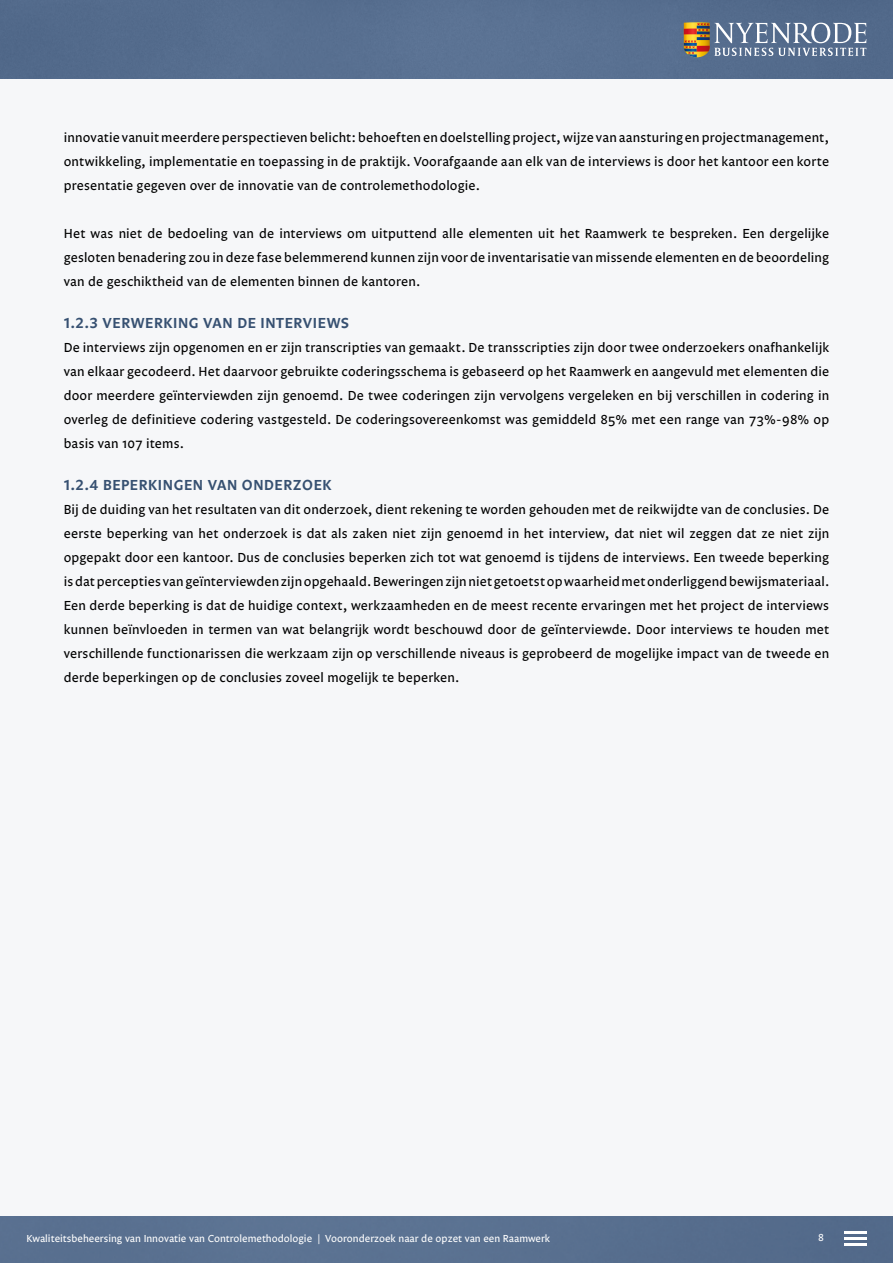
<style>
.page{position:relative;width:893px;height:1263px;background:#f6f7f9}
.page>*{position:absolute;margin:0;border:0;box-sizing:border-box;transform-origin:0 0}
.t1{font:600 15px "Legato OT";letter-spacing:.04em;color:#365071}
.t2{font:13.5px/24px "Legato OT";letter-spacing:.01em;color:#000;text-align:justify}
.t3{font:10.5px "Legato OT";color:#fff}
</style>
<div class="page">
<div style="left:0;top:1216px;width:893px;height:47px;background:#597090"></div>
<hr style="left:844px;top:1231px;width:22px;height:2px;background:#fff">
<hr style="left:844px;top:1237px;width:22px;height:2px;background:#fff">
<hr style="left:844px;top:1243px;width:22px;height:2px;background:#fff">
<div style="left:0;top:0;width:893px;height:79px;background:#576e8f"></div>
<svg style="left:684px;top:22px;width:182px;height:35px;background:#818a96"></svg>
<p class="t2" style="left:64px;top:126px;width:767px">innovatie vanuit meerdere perspectieven belicht: behoeften en doelstelling project, wijze van aansturing en projectmanagement, ontwikkeling, implementatie en toepassing in de praktijk. Voorafgaande aan elk van de interviews is door het kantoor een korte presentatie gegeven over de innovatie van de controlemethodologie.</p>
<p class="t2" style="left:64px;top:222px;width:767px">Het was niet de bedoeling van de interviews om uitputtend alle elementen uit het Raamwerk te bespreken. Een dergelijke gesloten benadering zou in deze fase belemmerend kunnen zijn voor de inventarisatie van missende elementen en de beoordeling van de geschiktheid van de elementen binnen de kantoren.</p>
<p class="t1" style="left:64px;top:314px;width:287px">1.2.3 VERWERKING VAN DE INTERVIEWS</p>
<p class="t2" style="left:64px;top:336px;width:767px">De interviews zijn opgenomen en er zijn transcripties van gemaakt. De transscripties zijn door twee onderzoekers onafhankelijk van elkaar gecodeerd. Het daarvoor gebruikte coderingsschema is gebaseerd op het Raamwerk en aangevuld met elementen die door meerdere geïnterviewden zijn genoemd. De twee coderingen zijn vervolgens vergeleken en bij verschillen in codering in overleg de definitieve codering vastgesteld. De coderingsovereenkomst was gemiddeld 85% met een range van 73%-98% op basis van 107 items.</p>
<p class="t1" style="left:64px;top:476px;width:269px">1.2.4 BEPERKINGEN VAN ONDERZOEK</p>
<p class="t2" style="left:64px;top:498px;width:767px">Bij de duiding van het resultaten van dit onderzoek, dient rekening te worden gehouden met de reikwijdte van de conclusies. De eerste beperking van het onderzoek is dat als zaken niet zijn genoemd in het interview, dat niet wil zeggen dat ze niet zijn opgepakt door een kantoor. Dus de conclusies beperken zich tot wat genoemd is tijdens de interviews. Een tweede beperking is dat percepties van geïnterviewden zijn opgehaald. Beweringen zijn niet getoetst op waarheid met onderliggend bewijsmateriaal.<br>Een derde beperking is dat de huidige context, werkzaamheden en de meest recente ervaringen met het project de interviews kunnen beïnvloeden in termen van wat belangrijk wordt beschouwd door de geïnterviewde. Door interviews te houden met verschillende functionarissen die werkzaam zijn op verschillende niveaus is geprobeerd de mogelijke impact van de tweede en derde beperkingen op de conclusies zoveel mogelijk te beperken.</p>
<p class="t3" style="left:27px;top:1233px;width:525px">Kwaliteitsbeheersing van Innovatie van Controlemethodologie | Vooronderzoek naar de opzet van een Raamwerk</p>
<p class="t3" style="left:818px;top:1232px;width:7px">8</p>
</div>
